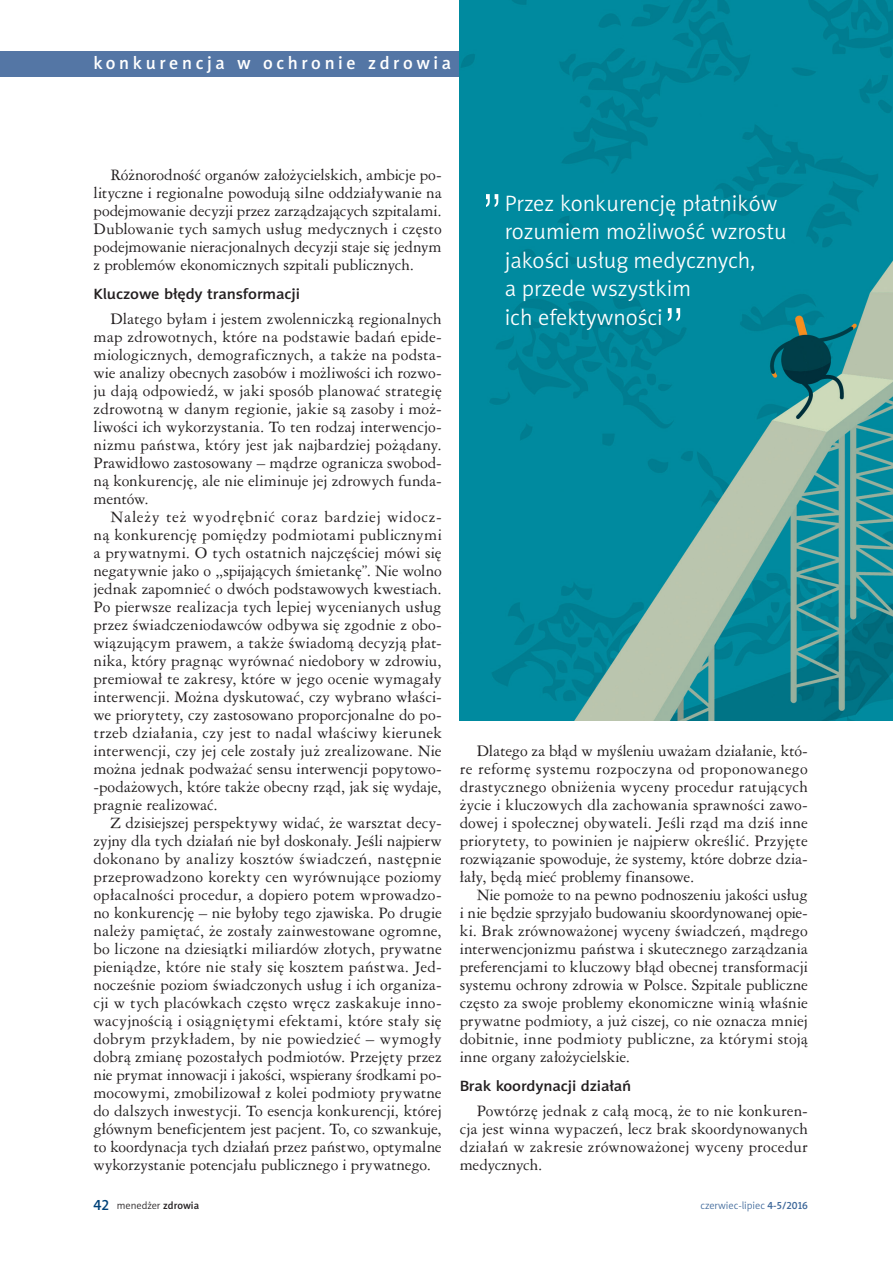
<style>
.page{position:relative;width:893px;height:1263px;background:#fff}
.page>*{position:absolute;margin:0;border:0;box-sizing:border-box;transform-origin:0 0}
.t1{font:52.5px "Swis 721 Lt PL";color:#fff}
.t2{font:22.5px/28.5px "Naomi Sans EFN Light";color:#fff}
.t3{font:18px "Naomi Sans EFN Medium";letter-spacing:.2em;color:#fff}
.t4{font:15px/18px "Ameri Garmnd PL";color:#231f20;text-align:justify}
.t5{font:15px "Naomi Sans EFN Medium";letter-spacing:-.01em;color:#231f20;scale:1.1 1}
.t6{font:10.5px "Naomi Sans EFN Light";color:#3d6799}
.t7{font:10.5px "Naomi Sans EFN Light";color:#231f20}
.s1{font-family:"Naomi Sans EFN Medium";font-size:15px;color:#004279}
.s2{font-family:"Naomi Sans EFN Medium"}
</style>
<div class="page">
<div style="left:0;top:51px;width:808px;height:26px;background:#5476a5"></div>
<img style="left:460px;top:0;width:433px;height:720px">
<p class="t3" style="left:94px;top:52px;width:359px">konkurencja w ochronie zdrowia</p>
<p class="t4" style="left:94px;top:165px;width:350px;text-indent:17px">Różnorodność organów założycielskich, ambicje po&shy;lityczne i regionalne powodują silne oddziaływanie na podejmowanie decyzji przez zarządzających szpitalami.<br>Dublowanie tych samych usług medycznych i często podejmowanie nieracjonalnych decyzji staje się jednym z problemów ekonomicznych szpitali publicznych.</p>
<p class="t5" style="left:94px;top:285px;width:189px">Kluczowe błędy transformacji</p>
<p class="t4" style="left:94px;top:309px;width:350px;text-indent:17px">Dlatego byłam i jestem zwolenniczką regionalnych map zdrowotnych, które na podstawie badań epide&shy;miologicznych, demograficznych, a także na podsta&shy;wie analizy obecnych zasobów i możliwości ich rozwo&shy;ju dają odpowiedź, w jaki sposób planować strategię zdrowotną w danym regionie, jakie są zasoby i moż&shy;liwości ich wykorzystania. To ten rodzaj interwencjo&shy;nizmu państwa, który jest jak najbardziej pożądany.<br>Prawidłowo zastosowany – mądrze ogranicza swobod&shy;ną konkurencję, ale nie eliminuje jej zdrowych funda&shy;mentów.</p>
<p class="t4" style="left:94px;top:507px;width:350px;text-indent:17px">Należy też wyodrębnić coraz bardziej widocz&shy;ną konkurencję pomiędzy podmiotami publicznymi a prywatnymi. O tych ostatnich najczęściej mówi się negatywnie jako o ,,spijających śmietankę”. Nie wolno jednak zapomnieć o dwóch podstawowych kwestiach.<br>Po pierwsze realizacja tych lepiej wycenianych usług przez świadczeniodawców odbywa się zgodnie z obo&shy;wiązującym prawem, a także świadomą decyzją płat&shy;nika, który pragnąc wyrównać niedobory w zdrowiu, premiował te zakresy, które w jego ocenie wymagały interwencji. Można dyskutować, czy wybrano właści&shy;we priorytety, czy zastosowano proporcjonalne do po&shy;trzeb działania, czy jest to nadal właściwy kierunek interwencji, czy jej cele zostały już zrealizowane. Nie można jednak podważać sensu interwencji popytowo--podażowych, które także obecny rząd, jak się wydaje, pragnie realizować.</p>
<p class="t4" style="left:94px;top:813px;width:350px;text-indent:17px">Z dzisiejszej perspektywy widać, że warsztat decy&shy;zyjny dla tych działań nie był doskonały. Jeśli najpierw dokonano by analizy kosztów świadczeń, następnie przeprowadzono korekty cen wyrównujące poziomy opłacalności procedur, a dopiero potem wprowadzo&shy;no konkurencję – nie byłoby tego zjawiska. Po drugie należy pamiętać, że zostały zainwestowane ogromne, bo liczone na dziesiątki miliardów złotych, prywatne pieniądze, które nie stały się kosztem państwa. Jed&shy;nocześnie poziom świadczonych usług i ich organiza&shy;cji w tych placówkach często wręcz zaskakuje inno&shy;wacyjnością i osiągniętymi efektami, które stały się dobrym przykładem, by nie powiedzieć – wymogły dobrą zmianę pozostałych podmiotów. Przejęty przez nie prymat innowacji i jakości, wspierany środkami po&shy;mocowymi, zmobilizował z kolei podmioty prywatne do dalszych inwestycji. To esencja konkurencji, której głównym beneficjentem jest pacjent. To, co szwankuje, to koordynacja tych działań przez państwo, optymalne wykorzystanie potencjału publicznego i prywatnego.</p>
<h1 class="t1" style="left:481px;top:180px;width:24px">”</h1>
<h2 class="t2" style="left:505px;top:189px;width:283px">Przez konkurencję płatników rozumiem możliwość wzrostu jakości usług medycznych,<br>a przede wszystkim<br>ich efektywności</h2>
<h1 class="t1" style="left:663px;top:294px;width:24px">”</h1>
<p class="t4" style="left:460px;top:741px;width:350px;text-indent:17px">Dlatego za błąd w myśleniu uważam działanie, któ&shy;re reformę systemu rozpoczyna od proponowanego drastycznego obniżenia wyceny procedur ratujących życie i kluczowych dla zachowania sprawności zawo&shy;dowej i społecznej obywateli. Jeśli rząd ma dziś inne priorytety, to powinien je najpierw określić. Przyjęte rozwiązanie spowoduje, że systemy, które dobrze dzia&shy;łały, będą mieć problemy finansowe.</p>
<p class="t4" style="left:460px;top:885px;width:350px;text-indent:17px">Nie pomoże to na pewno podnoszeniu jakości usług i nie będzie sprzyjało budowaniu skoordynowanej opie&shy;ki. Brak zrównoważonej wyceny świadczeń, mądrego interwencjonizmu państwa i skutecznego zarządzania preferencjami to kluczowy błąd obecnej transformacji systemu ochrony zdrowia w Polsce. Szpitale publiczne często za swoje problemy ekonomiczne winią właśnie prywatne podmioty, a już ciszej, co nie oznacza mniej dobitnie, inne podmioty publiczne, za którymi stoją inne organy założycielskie.</p>
<p class="t5" style="left:460px;top:1077px;width:157px">Brak koordynacji działań</p>
<p class="t4" style="left:460px;top:1101px;width:350px;text-indent:17px">Powtórzę jednak z całą mocą, że to nie konkuren&shy;cja jest winna wypaczeń, lecz brak skoordynowanych działań w zakresie zrównoważonej wyceny procedur medycznych.</p>
<p class="t7" style="left:94px;top:1199px;width:107px"><span class="s1">42</span> menedżer <span class="s2">zdrowia</span></p>
<p class="t6" style="left:700px;top:1199px;width:109px">czerwiec-lipiec <span class="s2">4-5/2016</span></p>
</div>
